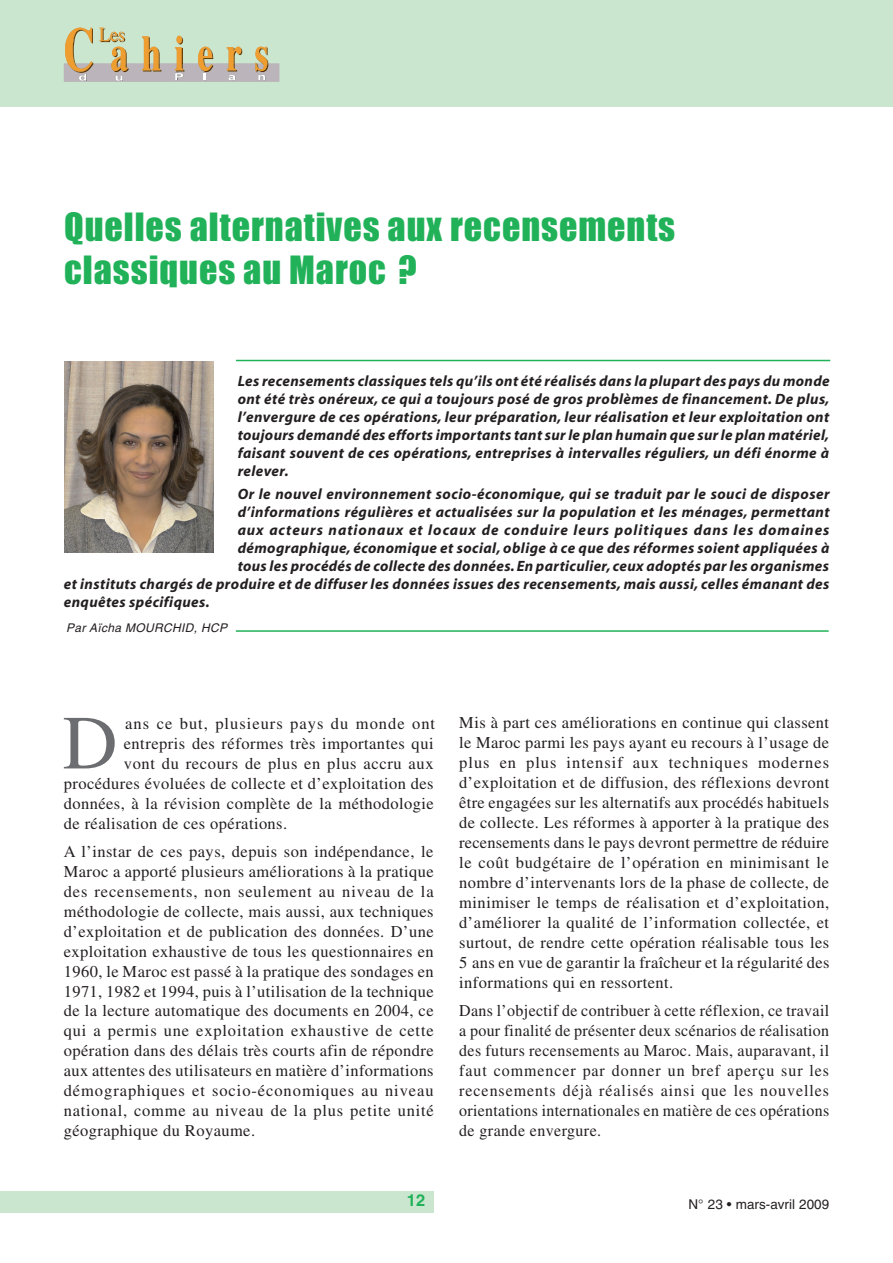
<style>
.page{position:relative;width:893px;height:1263px;background:#fff}
.page>*{position:absolute;margin:0;border:0;box-sizing:border-box;transform-origin:0 0}
.t1{font:76.2px "Times";color:#6c6d70}
.t2{font:36px/43.2px "Impact";letter-spacing:.025em;color:#21b259}
.t3{font:16.5px/20px "Times";letter-spacing:.025em;color:#231f20;text-align:justify}
.t4{font:16.5px "Times";letter-spacing:.06em;color:#231f20}
.t5{font:700 16.5px "Helvetica";color:#21b259}
.t6{font:italic 700 15px/18px "Myriad";letter-spacing:.025em;color:#231f20;text-align:justify}
.t7{font:italic 700 15px "Myriad";letter-spacing:.065em;color:#231f20}
.t8{font:13.5px "Helvetica";color:#231f20}
.t9{font:italic 12px "Helvetica";letter-spacing:.03em;color:#231f20}
</style>
<div class="page">
<div style="left:0;top:1191px;width:434px;height:21px;background:#cbe6cf"></div>
<div style="left:0;top:0;width:893px;height:106px;background:#cbe6cf"></div>
<svg style="left:64px;top:28px;width:215px;height:54px"></svg>
<hr style="left:236px;top:360px;width:594px;height:1px;background:#21b259">
<img style="left:65px;top:362px;width:149px;height:191px">
<hr style="left:236px;top:630px;width:593px;height:2px;background:#21b259">
<h2 class="t2" style="left:64px;top:207px;width:612px">Quelles alternatives aux recensements classiques au Maroc ?</h2>
<p class="t6" style="left:238px;top:374px;width:593px">Les recensements classiques tels qu’ils ont été réalisés dans la plupart des pays du monde ont été très onéreux, ce qui a toujours posé de gros problèmes de financement. De plus, l’envergure de ces opérations, leur préparation, leur réalisation et leur exploitation ont toujours demandé des efforts importants tant sur le plan humain que sur le plan matériel, faisant souvent de ces opérations, entreprises à intervalles réguliers, un défi énorme à relever.</p>
<p class="t6" style="left:238px;top:486px;width:593px">Or le nouvel environnement socio-économique, qui se traduit par le souci de disposer</p>
<p class="t6" style="left:238px;top:504px;width:593px">d’informations régulières et actualisées sur la population et les ménages, permettant</p>
<p class="t7" style="left:238px;top:524px;width:593px">aux acteurs nationaux et locaux de conduire leurs politiques dans les domaines</p>
<p class="t6" style="left:238px;top:540px;width:593px">démographique, économique et social, oblige à ce que des réformes soient appliquées à</p>
<p class="t6" style="left:238px;top:558px;width:593px">tous les procédés de collecte des données. En particulier, ceux adoptés par les organismes</p>
<p class="t6" style="left:64px;top:576px;width:767px">et instituts chargés de produire et de diffuser les données issues des recensements, mais aussi, celles émanant des</p>
<p class="t6" style="left:64px;top:594px;width:147px">enquêtes spécifiques.</p>
<p class="t9" style="left:66px;top:623px;width:162px">Par Aïcha MOURCHID, HCP</p>
<h1 class="t1" style="left:63px;top:716px;width:57px">D</h1>
<p class="t4" style="left:125px;top:717px;width:311px">ans ce but, plusieurs pays du monde ont</p>
<p class="t3" style="left:124px;top:735px;width:311px">entrepris des réformes très importantes qui</p>
<p class="t3" style="left:124px;top:755px;width:311px">vont du recours de plus en plus accru aux</p>
<p class="t3" style="left:64px;top:775px;width:371px">procédures évoluées de collecte et d’exploitation des</p>
<p class="t3" style="left:64px;top:795px;width:371px">données, à la révision complète de la méthodologie</p>
<p class="t3" style="left:64px;top:815px;width:225px">de réalisation de ces opérations.</p>
<p class="t3" style="left:64px;top:843px;width:371px">A l’instar de ces pays, depuis son indépendance, le Maroc a apporté plusieurs améliorations à la pratique des recensements, non seulement au niveau de la méthodologie de collecte, mais aussi, aux techniques d’exploitation et de publication des données. D’une exploitation exhaustive de tous les questionnaires en 1960, le Maroc est passé à la pratique des sondages en 1971, 1982 et 1994, puis à l’utilisation de la technique de la lecture automatique des documents en 2004, ce qui a permis une exploitation exhaustive de cette opération dans des délais très courts afin de répondre aux attentes des utilisateurs en matière d’informations démographiques et socio-économiques au niveau national, comme au niveau de la plus petite unité géographique du Royaume.</p>
<p class="t3" style="left:459px;top:714px;width:372px">Mis à part ces améliorations en continue qui classent le Maroc parmi les pays ayant eu recours à l’usage de plus en plus intensif aux techniques modernes d’exploitation et de diffusion, des réflexions devront être engagées sur les alternatifs aux procédés habituels de collecte. Les réformes à apporter à la pratique des recensements dans le pays devront permettre de réduire le coût budgétaire de l’opération en minimisant le nombre d’intervenants lors de la phase de collecte, de minimiser le temps de réalisation et d’exploitation, d’améliorer la qualité de l’information collectée, et surtout, de rendre cette opération réalisable tous les 5 ans en vue de garantir la fraîcheur et la régularité des informations qui en ressortent.</p>
<p class="t3" style="left:459px;top:1002px;width:371px">Dans l’objectif de contribuer à cette réflexion, ce travail a pour finalité de présenter deux scénarios de réalisation des futurs recensements au Maroc. Mais, auparavant, il faut commencer par donner un bref aperçu sur les recensements déjà réalisés ainsi que les nouvelles orientations internationales en matière de ces opérations de grande envergure.</p>
<p class="t5" style="left:407px;top:1194px;width:20px">12</p>
<p class="t8" style="left:689px;top:1199px;width:142px">N° 23 • mars-avril 2009</p>
</div>
